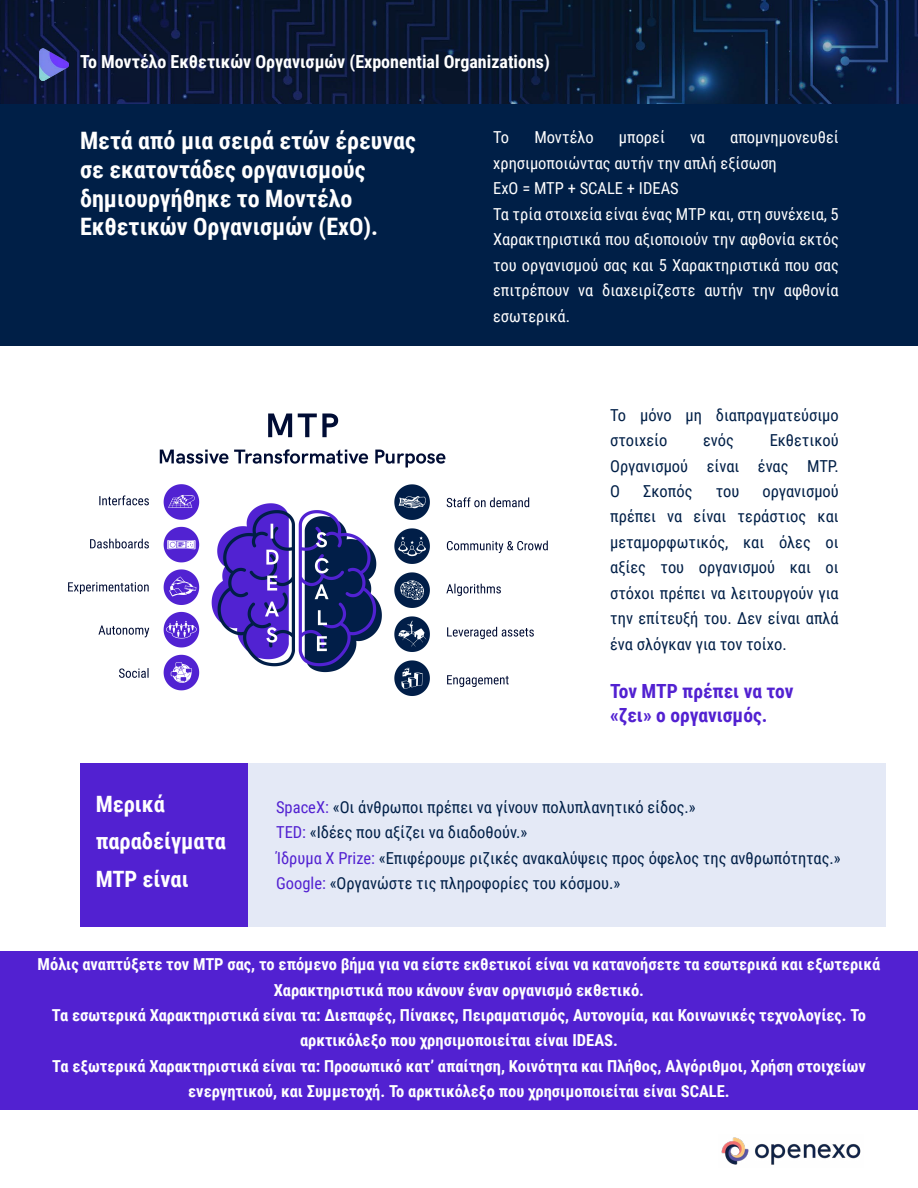
<style>
.page{position:relative;width:918px;height:1188px;background:#fff}
.page>*{position:absolute;margin:0;border:0;box-sizing:border-box;transform-origin:0 0}
.t1{font:700 24px/28.8px "Roboto Condensed";color:#fff}
.t2{font:700 22.5px/37.5px "Roboto Condensed";color:#fff}
.t3{font:700 19.5px/24px "Roboto Condensed";color:#5221d1}
.t4{font:700 18px "Roboto Condensed";color:#fff}
.t5{font:700 16.5px/25.5px "Roboto Condensed";color:#fff;text-align:center}
.t6{font:16.5px/25.5px "Roboto Condensed";color:#001f47}
.t7{font:16.5px/25.5px "Roboto Condensed";color:#fff}
.s1{color:#5221d1}
</style>
<div class="page">
<div style="left:0;top:103px;width:918px;height:243px;background:#001f47"></div>
<div style="left:248px;top:763px;width:638px;height:164px;background:#e4e9f6"></div>
<div style="left:80px;top:763px;width:168px;height:164px;background:#5221d1"></div>
<div style="left:0;top:951px;width:918px;height:159px;background:#5221d1"></div>
<img style="left:68px;top:413px;width:480px;height:283px">
<img style="left:721px;top:1137px;width:140px;height:28px">
<svg style="left:0;top:0;width:918px;height:103px;fill:#08162e"></svg>
<img style="left:40px;top:49px;width:28px;height:31px">
<p class="t4" style="left:80px;top:48px;width:471px">Το Μοντέλο Εκθετικών Οργανισμών (Exponential Organizations)</p>
<h1 class="t1" style="left:80px;top:125px;width:337px">Μετά από μια σειρά ετών έρευνας σε εκατοντάδες οργανισμούς δημιουργήθηκε το Μοντέλο<br>Εκθετικών Οργανισμών (ExO).</h1>
<p class="t7" style="left:493px;top:124px;width:18px">Το</p>
<p class="t7" style="left:534px;top:124px;width:61px">Μοντέλο</p>
<p class="t7" style="left:619px;top:124px;width:48px">μπορεί</p>
<p class="t7" style="left:690px;top:124px;width:17px">να</p>
<p class="t7" style="left:493px;top:124px;width:347px;text-indent:237px">απομνημονευθεί χρησιμοποιώντας αυτήν την απλή εξίσωση<br>ExO = MTP + SCALE + IDEAS<br>Τα τρία στοιχεία είναι ένας MTP και, στη συνέχεια, 5<br>Χαρακτηριστικά που αξιοποιούν την αφθονία εκτός του οργανισμού σας και 5 Χαρακτηριστικά που σας επιτρέπουν να διαχειρίζεστε αυτήν την αφθονία εσωτερικά.</p>
<p class="t6" style="left:610px;top:401px;width:230px">Το μόνο μη διαπραγματεύσιμο στοιχείο</p>
<p class="t6" style="left:703px;top:427px;width:32px">ενός</p>
<p class="t6" style="left:610px;top:427px;width:230px;text-align:justify;text-indent:159px">Εκθετικού Οργανισμού είναι ένας MTP.<br>Ο</p>
<p class="t6" style="left:643px;top:478px;width:51px">Σκοπός</p>
<p class="t6" style="left:716px;top:478px;width:25px">του</p>
<p class="t6" style="left:610px;top:478px;width:230px;text-align:justify;text-indent:152px">οργανισμού πρέπει να είναι τεράστιος και μεταμορφωτικός, και όλες οι αξίες του οργανισμού και οι στόχοι πρέπει να λειτουργούν για την επίτευξή του. Δεν είναι απλά ένα σλόγκαν για τον τοίχο.</p>
<p class="t3" style="left:610px;top:678px;width:185px">Τον MTP πρέπει να τον «ζει» ο οργανισμός.</p>
<h2 class="t2" style="left:96px;top:784px;width:132px">Μερικά παραδείγματα<br>MTP είναι</h2>
<p class="t6" style="left:276px;top:794px;width:566px"><span class="s1">SpaceX:</span> «Οι άνθρωποι πρέπει να γίνουν πολυπλανητικό είδος.»<br><span class="s1">TED:</span> «Ιδέες που αξίζει να διαδοθούν.»<br><span class="s1">Ίδρυμα X Prize:</span> «Επιφέρουμε ριζικές ανακαλύψεις προς όφελος της ανθρωπότητας.» <span class="s1">Google:</span> «Οργανώστε τις πληροφορίες του κόσμου.»</p>
<p class="t5" style="left:38px;top:951px;width:844px">Μόλις αναπτύξετε τον MTP σας, το επόμενο βήμα για να είστε εκθετικοί είναι να κατανοήσετε τα εσωτερικά και εξωτερικά Χαρακτηριστικά που κάνουν έναν οργανισμό εκθετικό.<br>Τα εσωτερικά Χαρακτηριστικά είναι τα: Διεπαφές, Πίνακες, Πειραματισμός, Αυτονομία, και Κοινωνικές τεχνολογίες. Το αρκτικόλεξο που χρησιμοποιείται είναι IDEAS.<br>Τα εξωτερικά Χαρακτηριστικά είναι τα: Προσωπικό κατ’ απαίτηση, Κοινότητα και Πλήθος, Αλγόριθμοι, Χρήση στοιχείων ενεργητικού, και Συμμετοχή. Το αρκτικόλεξο που χρησιμοποιείται είναι SCALE.</p>
</div>
